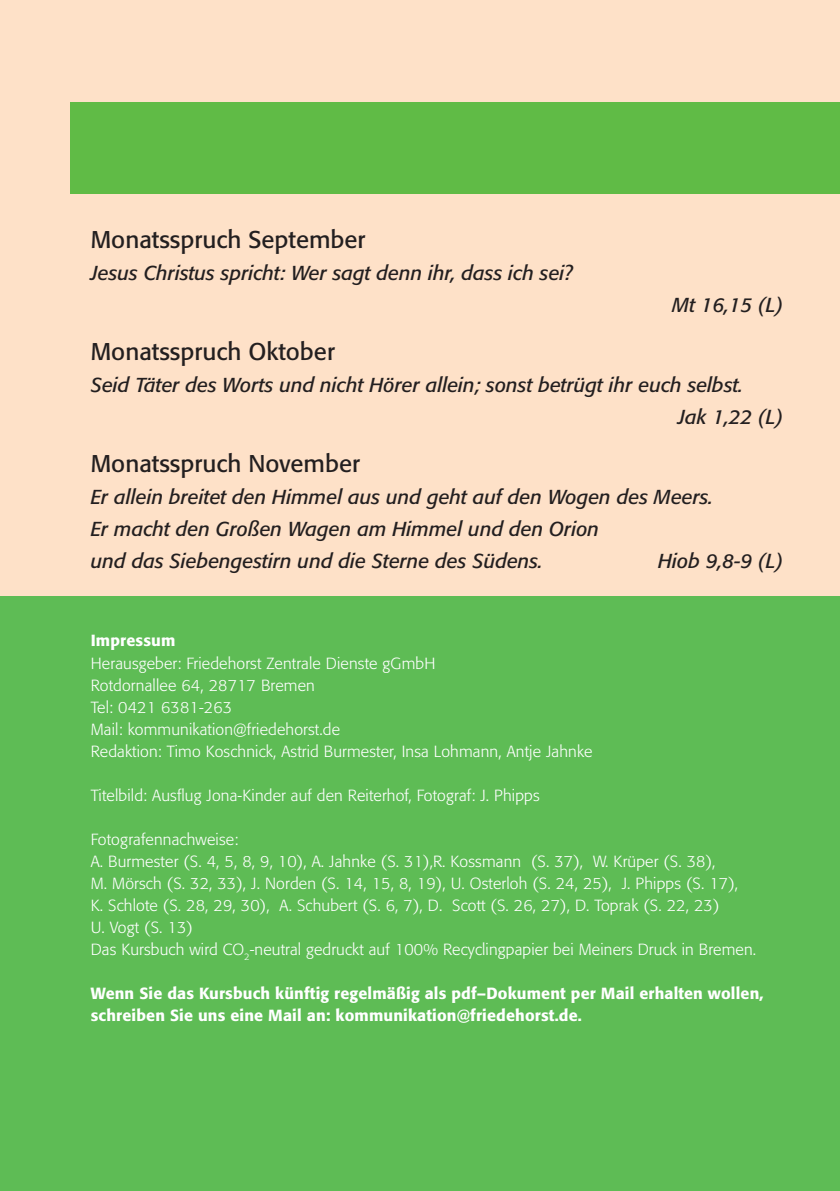
<style>
.page{position:relative;width:840px;height:1191px;background:#fff}
.page>*{position:absolute;margin:0;border:0;box-sizing:border-box;transform-origin:0 0}
.t1{font:24px "Formata";color:#231f20}
.t2{font:italic 20px/32px "Formata";color:#231f20}
.t3{font:300 16px/22px "Formata";letter-spacing:.01em;color:#fff}
.t4{font:500 16px/22px "Formata";letter-spacing:.01em;color:#fff}
</style>
<div class="page">
<div style="left:0;top:595px;width:839px;height:596px;background:#5ebc55"></div>
<div style="left:0;top:0;width:839px;height:595px;background:#fee1c8"></div>
<div style="left:71px;top:102px;width:768px;height:91px;background:#60bb46"></div>
<h1 class="t1" style="left:91px;top:225px;width:276px">Monatsspruch September</h1>
<p class="t2" style="left:91px;top:257px;width:483px">Jesus Christus spricht: Wer sagt denn ihr, dass ich sei?</p>
<p class="t2" style="left:672px;top:289px;width:112px">Mt 16,15 (L)</p>
<h1 class="t1" style="left:91px;top:337px;width:245px">Monatsspruch Oktober</h1>
<p class="t2" style="left:677px;top:369px;width:106px;text-indent:-587px">Seid Täter des Worts und nicht Hörer allein; sonst betrügt ihr euch selbst.<br>Jak 1,22 (L)</p>
<h1 class="t1" style="left:91px;top:449px;width:270px">Monatsspruch November</h1>
<p class="t2" style="left:91px;top:481px;width:623px">Er allein breitet den Himmel aus und geht auf den Wogen des Meers.<br>Er macht den Großen Wagen am Himmel und den Orion<br>und das Siebengestirn und die Sterne des Südens.</p>
<p class="t2" style="left:657px;top:545px;width:126px">Hiob 9,8-9 (L)</p>
<p class="t4" style="left:91px;top:630px;width:86px">Impressum</p>
<p class="t3" style="left:91px;top:652px;width:503px">Herausgeber: Friedehorst Zentrale Dienste gGmbH<br>Rotdornallee 64, 28717 Bremen<br>Tel: 0421 6381-263<br>Mail: kommunikation@friedehorst.de<br>Redaktion: Timo Koschnick, Astrid Burmester, Insa Lohmann, Antje Jahnke</p>
<p class="t3" style="left:91px;top:784px;width:450px">Titelbild: Ausflug Jona-Kinder auf den Reiterhof, Fotograf: J. Phipps</p>
<p class="t3" style="left:91px;top:828px;width:666px">Fotografennachweise:<br>A. Burmester (S. 4, 5, 8, 9, 10), A. Jahnke (S. 31),R. Kossmann (S. 37), W. Krüper (S. 38),<br>M. Mörsch (S. 32, 33), J. Norden (S. 14, 15, 8, 19), U. Osterloh (S. 24, 25), J. Phipps (S. 17),<br>K. Schlote (S. 28, 29, 30), A. Schubert (S. 6, 7), D. Scott (S. 26, 27), D. Toprak (S. 22, 23)<br>U. Vogt (S. 13)<br>Das Kursbuch wird CO<sub>2</sub>-neutral gedruckt auf 100% Recyclingpapier bei Meiners Druck in Bremen.</p>
<p class="t4" style="left:91px;top:982px;width:674px">Wenn Sie das Kursbuch künftig regelmäßig als pdf–Dokument per Mail erhalten wollen, schreiben Sie uns eine Mail an: kommunikation@friedehorst.de.</p>
</div>
